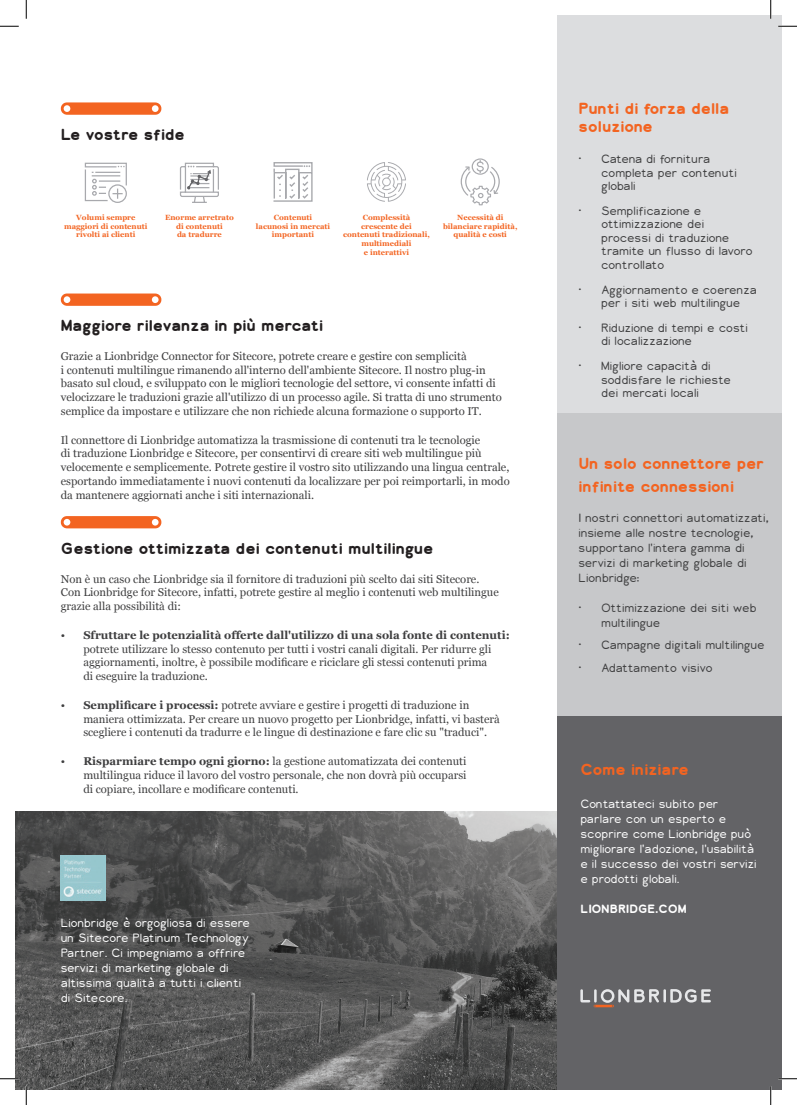
<style>
.page{position:relative;width:797px;height:1105px;background:#fff}
.page>*{position:absolute;margin:0;border:0;box-sizing:border-box;transform-origin:0 0}
.Lion_Callout_Title{font:700 15px/22.5px "Lionbridge Sans";color:#f36421}
.Lion_Section_Title{font:700 15px "Lionbridge Sans";color:#231f20}
.Lion_Section_Title-2{font:700 15px "Lionbridge Sans";letter-spacing:-.02em;color:#231f20}
.Lion_Section_Title-3{font:700 15px "Lionbridge Sans";letter-spacing:-.025em;color:#231f20}
.Lion_Body{font:11.25px/13.8px "Georgia";color:#3e3e3f}
.Lion_Callout_Bullets{font:300 11.25px/13.5px "Lionbridge Sans";color:#3e3e3f}
.Lion_Contact_Us{font:300 11.25px/15px "Lionbridge Sans";letter-spacing:-.015em;color:#fff}
.Lion_Callout_Bullets-2{font:300 11.25px/15px "Lionbridge Sans";letter-spacing:-.02em;color:#3e3e3f}
.Lion_Contact_Us-2{font:700 11.25px "Lionbridge Sans";color:#fff}
.t1{font:700 7.5px/8.8px "Georgia";color:#f36421;text-align:center}
.s1{font-weight:700}
</style>
<div class="page">
<div style="left:557px;top:413px;width:224px;height:303px;background:#c7c8ca"></div>
<div style="left:557px;top:716px;width:224px;height:373px;background:#636366"></div>
<svg style="left:61px;top:516px;width:100px;height:12px"></svg>
<svg style="left:61px;top:293px;width:100px;height:13px"></svg>
<svg style="left:580px;top:989px;width:131px;height:18px"></svg>
<div style="left:557px;top:16px;width:224px;height:397px;background:#dcdddf"></div>
<img style="left:16px;top:811px;width:541px;height:278px">
<img style="left:61px;top:856px;width:45px;height:44px">
<svg style="left:61px;top:102px;width:100px;height:13px"></svg>
<svg style="left:84px;top:162px;width:43px;height:41px"></svg>
<svg style="left:273px;top:162px;width:40px;height:40px"></svg>
<svg style="left:460px;top:158px;width:40px;height:47px"></svg>
<svg style="left:180px;top:162px;width:39px;height:41px"></svg>
<svg style="left:367px;top:162px;width:39px;height:40px"></svg>
<svg style="left:0;top:25px;width:19px;height:2px"></svg>
<svg style="left:778px;top:25px;width:19px;height:2px"></svg>
<svg style="left:0;top:1078px;width:19px;height:1px"></svg>
<svg style="left:779px;top:1078px;width:18px;height:1px"></svg>
<svg style="left:25px;top:0;width:2px;height:19px"></svg>
<svg style="left:25px;top:1086px;width:2px;height:19px"></svg>
<svg style="left:770px;top:0;width:1px;height:19px"></svg>
<svg style="left:770px;top:1086px;width:1px;height:19px"></svg>
<p class="Lion_Section_Title-3" style="left:61px;top:124px;width:126px">Le vostre sfide</p>
<p class="t1" style="left:64px;top:213px;width:85px">Volumi sempre maggiori di contenuti rivolti ai clienti</p>
<p class="t1" style="left:165px;top:213px;width:70px">Enorme arretrato di contenuti<br>da tradurre</p>
<p class="t1" style="left:256px;top:213px;width:76px">Contenuti<br>lacunosi in mercati importanti</p>
<p class="t1" style="left:343px;top:213px;width:88px">Complessità<br>crescente dei contenuti tradizionali, multimediali<br>e interattivi</p>
<p class="t1" style="left:443px;top:213px;width:76px">Necessità di bilanciare rapidità, qualità e costi</p>
<p class="Lion_Section_Title-2" style="left:61px;top:315px;width:264px">Maggiore rilevanza in più mercati</p>
<p class="Lion_Body" style="left:61px;top:349px;width:442px">Grazie a Lionbridge Connector for Sitecore, potrete creare e gestire con semplicità<br>i contenuti multilingue rimanendo all'interno dell'ambiente Sitecore. Il nostro plug-in basato sul cloud, e sviluppato con le migliori tecnologie del settore, vi consente infatti di velocizzare le traduzioni grazie all'utilizzo di un processo agile. Si tratta di uno strumento semplice da impostare e utilizzare che non richiede alcuna formazione o supporto IT.</p>
<p class="Lion_Body" style="left:61px;top:433px;width:450px">Il connettore di Lionbridge automatizza la trasmissione di contenuti tra le tecnologie<br>di traduzione Lionbridge e Sitecore, per consentirvi di creare siti web multilingue più velocemente e semplicemente. Potrete gestire il vostro sito utilizzando una lingua centrale, esportando immediatamente i nuovi contenuti da localizzare per poi reimportarli, in modo da mantenere aggiornati anche i siti internazionali.</p>
<p class="Lion_Section_Title" style="left:61px;top:538px;width:374px">Gestione ottimizzata dei contenuti multilingue</p>
<p class="Lion_Body" style="left:61px;top:572px;width:439px">Non è un caso che Lionbridge sia il fornitore di traduzioni più scelto dai siti Sitecore.<br>Con Lionbridge for Sitecore, infatti, potrete gestire al meglio i contenuti web multilingue grazie alla possibilità di:</p>
<p class="Lion_Body" style="left:83px;top:628px;width:428px;text-indent:-23px">• <span class="s1">Sfruttare le potenzialità offerte dall'utilizzo di una sola fonte di contenuti: </span>potrete utilizzare lo stesso contenuto per tutti i vostri canali digitali. Per ridurre gli aggiornamenti, inoltre, è possibile modificare e riciclare gli stessi contenuti prima<br>di eseguire la traduzione.</p>
<p class="Lion_Body" style="left:83px;top:698px;width:418px;text-indent:-23px">• <span class="s1">Semplificare i processi:</span> potrete avviare e gestire i progetti di traduzione in maniera ottimizzata. Per creare un nuovo progetto per Lionbridge, infatti, vi basterà scegliere i contenuti da tradurre e le lingue di destinazione e fare clic su "traduci".</p>
<p class="Lion_Body" style="left:83px;top:754px;width:384px;text-align:justify;text-indent:-23px">• <span class="s1">Risparmiare tempo ogni giorno:</span> la gestione automatizzata dei contenuti multilingua riduce il lavoro del vostro personale, che non dovrà più occuparsi di copiare, incollare e modificare contenuti.</p>
<p class="Lion_Contact_Us" style="left:61px;top:916px;width:191px">Lionbridge è orgogliosa di essere un Sitecore Platinum Technology<br>Partner. Ci impegniamo a offrire servizi di marketing globale di altissima qualità a tutti i clienti di Sitecore.</p>
<p class="Lion_Callout_Title" style="left:578px;top:99px;width:152px;line-height:18px">Punti di forza della soluzione</p>
<p class="Lion_Callout_Bullets-2" style="left:601px;top:152px;width:137px;line-height:13.5px;text-indent:-22px">• Catena di fornitura completa per contenuti globali</p>
<p class="Lion_Callout_Bullets" style="left:601px;top:204px;width:153px;text-indent:-22px">• Semplificazione e ottimizzazione dei processi di traduzione tramite un flusso di lavoro controllato</p>
<p class="Lion_Callout_Bullets" style="left:578px;top:283px;width:180px;text-align:center">• Aggiornamento e coerenza per i siti web multilingue</p>
<p class="Lion_Callout_Bullets" style="left:601px;top:321px;width:148px;text-indent:-22px">• Riduzione di tempi e costi di localizzazione</p>
<p class="Lion_Callout_Bullets" style="left:601px;top:359px;width:131px;text-indent:-22px">• Migliore capacità di soddisfare le richieste dei mercati locali</p>
<p class="Lion_Callout_Title" style="left:578px;top:452px;width:187px">Un solo connettore per infinite connessioni</p>
<p class="Lion_Callout_Bullets-2" style="left:578px;top:510px;width:192px">I nostri connettori automatizzati, insieme alle nostre tecnologie, supportano l'intera gamma di servizi di marketing globale di<br>Lionbridge:</p>
<p class="Lion_Callout_Bullets" style="left:601px;top:600px;width:157px;line-height:15px;text-indent:-22px">• Ottimizzazione dei siti web multilingue</p>
<p class="Lion_Callout_Bullets" style="left:578px;top:638px;width:187px">• Campagne digitali multilingue</p>
<p class="Lion_Callout_Bullets" style="left:578px;top:661px;width:136px">• Adattamento visivo</p>
<p class="Lion_Callout_Title" style="left:580px;top:758px;width:110px">Come iniziare</p>
<p class="Lion_Contact_Us" style="left:580px;top:796px;width:178px">Contattateci subito per parlare con un esperto e scoprire come Lionbridge può migliorare l'adozione, l'usabilità e il successo dei vostri servizi e prodotti globali.</p>
<p class="Lion_Contact_Us-2" style="left:580px;top:901px;width:108px">LIONBRIDGE.COM</p>
</div>
